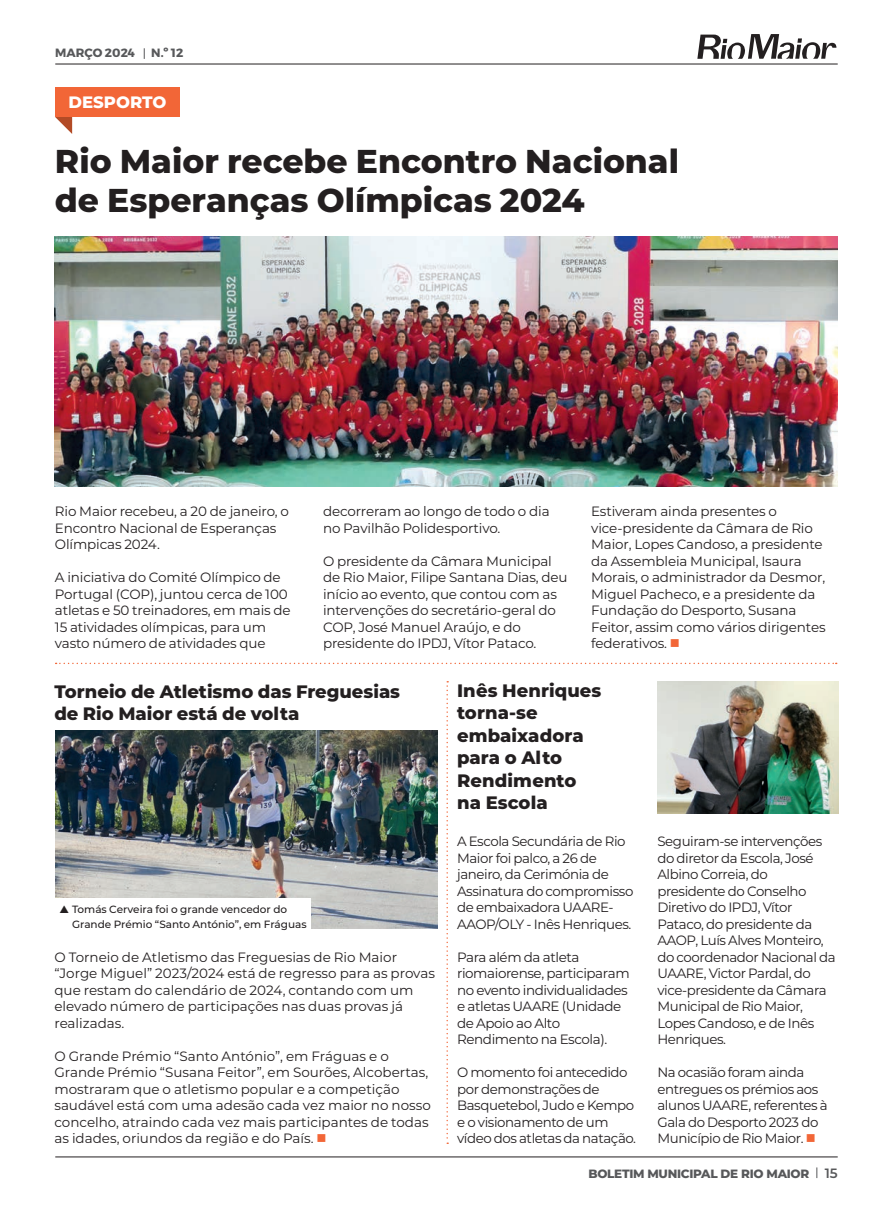
<style>
.page{position:relative;width:893px;height:1212px;background:#fff}
.page>*{position:absolute;margin:0;border:0;box-sizing:border-box;transform-origin:0 0}
.TÍTULO_E{font:800 33px/39px "Montserrat";color:#231f20}
.TÍTULO_B{font:800 18px/22.5px "Montserrat";color:#231f20}
.CABEÇA_DE_SECÇÃO{font:800 16.5px "Montserrat";color:#fff}
.TXT{font:13.5px/16.5px "Montserrat";letter-spacing:-.01em;color:#231f20}
.TXT-2{font:13.5px/16.5px "Montserrat";letter-spacing:-.03em;color:#231f20}
.t1{font:800 12px "Montserrat";letter-spacing:-.025em;color:#57585a}
.t2{font:700 12px "Montserrat";color:#57585a}
.t3{font:500 10.5px/15px "Montserrat";color:#231f20}
.s1{color:#f26637}
.s2{font-weight:600;font-size:13.5px}
</style>
<div class="page">
<hr style="left:55px;top:1157px;width:783px;height:1px;background:#231f20">
<hr style="left:55px;top:64px;width:783px;height:1px;background:#231f20">
<svg style="left:697px;top:34px;width:139px;height:25px"></svg>
<svg style="left:55px;top:117px;width:17px;height:17px"></svg>
<div style="left:55px;top:87px;width:125px;height:30px;background:#f26637"></div>
<svg style="left:56px;top:663px;width:781px;height:1px"></svg>
<img style="left:55px;top:236px;width:782px;height:250px">
<img style="left:657px;top:681px;width:181px;height:132px">
<img style="left:55px;top:730px;width:383px;height:199px">
<svg style="left:446px;top:681px;width:2px;height:463px"></svg>
<div style="left:55px;top:898px;width:256px;height:45px;background:#fff"></div>
<p class="t2" style="left:55px;top:44px;width:81px">MARÇO 2024</p>
<p class="t2" style="left:151px;top:44px;width:34px">N.º 12</p>
<p class="CABEÇA_DE_SECÇÃO" style="left:68px;top:90px;width:99px">DESPORTO</p>
<p class="TÍTULO_E" style="left:55px;top:140px;width:626px">Rio Maior recebe Encontro Nacional de Esperanças Olímpicas 2024</p>
<p class="TXT" style="left:591px;top:502px;width:236px">Estiveram ainda presentes o vice-presidente da Câmara de Rio<br>Maior, Lopes Candoso, a presidente da Assembleia Municipal, Isaura<br>Morais, o administrador da Desmor,<br>Miguel Pacheco, e a presidente da<br>Fundação do Desporto, Susana<br>Feitor, assim como vários dirigentes federativos. <span class="s1">■</span></p>
<p class="TÍTULO_B" style="left:457px;top:678px;width:146px">Inês Henriques torna-se embaixadora para o Alto<br>Rendimento na Escola</p>
<p class="TXT-2" style="left:457px;top:832px;width:178px">A Escola Secundária de Rio<br>Maior foi palco, a 26 de janeiro, da Cerimónia de<br>Assinatura do compromisso de embaixadora UAARE-<br>AAOP/OLY - Inês Henriques.</p>
<p class="TXT-2" style="left:457px;top:948px;width:174px">Para além da atleta riomaiorense, participaram no evento individualidades e atletas UAARE (Unidade de Apoio ao Alto<br>Rendimento na Escola).</p>
<p class="TXT-2" style="left:457px;top:1063px;width:181px">O momento foi antecedido por demonstrações de<br>Basquetebol, Judo e Kempo e o visionamento de um vídeo dos atletas da natação.</p>
<p class="TXT" style="left:323px;top:502px;width:228px">decorreram ao longo de todo o dia no Pavilhão Polidesportivo.</p>
<p class="TXT" style="left:323px;top:552px;width:246px">O presidente da Câmara Municipal de Rio Maior, Filipe Santana Dias, deu início ao evento, que contou com as intervenções do secretário-geral do COP, José Manuel Araújo, e do presidente do IPDJ, Vítor Pataco.</p>
<p class="TXT" style="left:55px;top:502px;width:235px">Rio Maior recebeu, a 20 de janeiro, o<br>Encontro Nacional de Esperanças<br>Olímpicas 2024.</p>
<p class="TXT" style="left:55px;top:568px;width:237px">A iniciativa do Comité Olímpico de Portugal (COP), juntou cerca de 100 atletas e 50 treinadores, em mais de 15 atividades olímpicas, para um vasto número de atividades que</p>
<p class="TÍTULO_B" style="left:54px;top:679px;width:347px">Torneio de Atletismo das Freguesias de Rio Maior está de volta</p>
<p class="TXT-2" style="left:657px;top:832px;width:180px">Seguiram-se intervenções do diretor da Escola, José<br>Albino Correia, do presidente do Conselho<br>Diretivo do IPDJ, Vítor<br>Pataco, do presidente da<br>AAOP, Luís Alves Monteiro, do coordenador Nacional da<br>UAARE, Victor Pardal, do vice-presidente da Câmara<br>Municipal de Rio Maior,<br>Lopes Candoso, e de Inês<br>Henriques.</p>
<p class="TXT-2" style="left:657px;top:1063px;width:172px">Na ocasião foram ainda entregues os prémios aos alunos UAARE, referentes à<br>Gala do Desporto 2023 do<br>Município de Rio Maior. <span class="s1">■</span></p>
<p class="t3" style="left:72px;top:901px;width:236px">Tomás Cerveira foi o grande vencedor do<br>Grande Prémio “Santo António”, em Fráguas</p>
<p class="TXT" style="left:54px;top:948px;width:382px">O Torneio de Atletismo das Freguesias de Rio Maior “Jorge Miguel” 2023/2024 está de regresso para as provas que restam do calendário de 2024, contando com um elevado número de participações nas duas provas já realizadas.</p>
<p class="TXT" style="left:54px;top:1047px;width:378px">O Grande Prémio “Santo António”, em Fráguas e o Grande Prémio “Susana Feitor”, em Sourões, Alcobertas, mostraram que o atletismo popular e a competição saudável está com uma adesão cada vez maior no nosso concelho, atraindo cada vez mais participantes de todas as idades, oriundos da região e do País. <span class="s1">■</span></p>
<p class="t1" style="left:588px;top:1165px;width:251px">BOLETIM MUNICIPAL DE RIO MAIOR <span class="s2">15</span></p>
</div>
